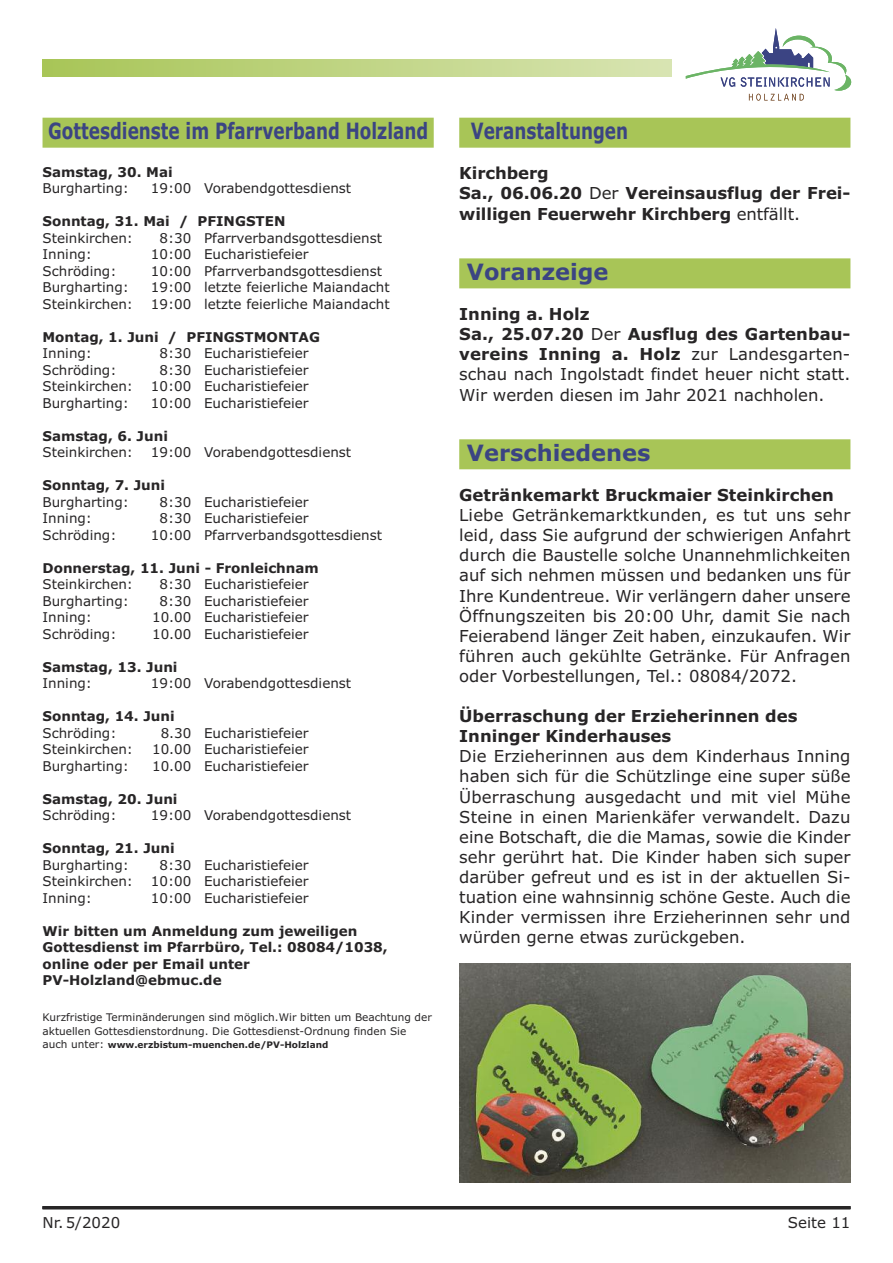
<style>
.page{position:relative;width:893px;height:1263px;background:#fff}
.page>*{position:absolute;margin:0;border:0;box-sizing:border-box;transform-origin:0 0}
.t1{font:700 22.5px "Verdana";color:#3b4483;scale:.75 1}
.t2{font:700 22.5px "Verdana";color:#3b4483}
.t3{font:16.5px/20.1px "Verdana";color:#272526;text-align:justify}
.t4{font:700 16.5px/20.1px "Verdana";color:#272526}
.t5{font:15px "Verdana";color:#272526}
.t6{font:13.5px "Verdana";color:#272526}
.t7{font:700 13.5px/16.5px "Verdana";color:#272526}
.t8{font:10.5px/13.5px "Verdana";color:#272526}
.t9{font:700 9px "Verdana";color:#272526}
.s1{font-weight:400;font-size:10.5px}
.s2{font-weight:400}
.s3{font-weight:700}
</style>
<div class="page">
<div style="left:43px;top:60px;width:629px;height:17px;background:linear-gradient(to right,#a8c557,#d8e5b3)"></div>
<hr style="left:43px;top:1206px;width:807px;height:3px;background:#272526">
<svg style="left:686px;top:28px;width:165px;height:73px"></svg>
<div style="left:459px;top:118px;width:391px;height:30px;background:#a8c557"></div>
<div style="left:459px;top:258px;width:391px;height:30px;background:#a8c557"></div>
<div style="left:459px;top:439px;width:391px;height:30px;background:#a8c557"></div>
<div style="left:43px;top:118px;width:391px;height:30px;background:#a8c557"></div>
<img style="left:459px;top:963px;width:391px;height:219px">
<h1 class="t1" style="left:48px;top:118px;width:508px">Gottesdienste im Pfarrverband Holzland</h1>
<p class="t7" style="left:43px;top:164px;width:132px">Samstag, 30. Mai</p>
<p class="t6" style="left:43px;top:181px;width:88px">Burgharting:</p>
<p class="t6" style="left:151px;top:181px;width:202px">19:00 Vorabendgottesdienst</p>
<p class="t7" style="left:43px;top:213px;width:244px">Sonntag, 31. Mai / PFINGSTEN</p>
<p class="t6" style="left:43px;top:230px;width:92px">Steinkirchen:</p>
<p class="t6" style="left:159px;top:230px;width:224px">8:30 Pfarrverbandsgottesdienst</p>
<p class="t6" style="left:43px;top:247px;width:51px">Inning:</p>
<p class="t6" style="left:151px;top:247px;width:159px">10:00 Eucharistiefeier</p>
<p class="t6" style="left:43px;top:263px;width:75px">Schröding:</p>
<p class="t6" style="left:151px;top:263px;width:233px">10:00 Pfarrverbandsgottesdienst</p>
<p class="t6" style="left:43px;top:280px;width:88px">Burgharting:</p>
<p class="t6" style="left:151px;top:280px;width:240px">19:00 letzte feierliche Maiandacht</p>
<p class="t6" style="left:43px;top:296px;width:92px">Steinkirchen:</p>
<p class="t6" style="left:151px;top:296px;width:240px">19:00 letzte feierliche Maiandacht</p>
<p class="t7" style="left:43px;top:329px;width:279px">Montag, 1. Juni / PFINGSTMONTAG</p>
<p class="t6" style="left:43px;top:346px;width:51px">Inning:</p>
<p class="t6" style="left:159px;top:346px;width:151px">8:30 Eucharistiefeier</p>
<p class="t6" style="left:43px;top:362px;width:75px">Schröding:</p>
<p class="t6" style="left:159px;top:362px;width:151px">8:30 Eucharistiefeier</p>
<p class="t6" style="left:43px;top:379px;width:92px">Steinkirchen:</p>
<p class="t6" style="left:151px;top:379px;width:159px">10:00 Eucharistiefeier</p>
<p class="t6" style="left:43px;top:395px;width:88px">Burgharting:</p>
<p class="t6" style="left:151px;top:395px;width:159px">10:00 Eucharistiefeier</p>
<p class="t7" style="left:43px;top:428px;width:127px">Samstag, 6. Juni</p>
<p class="t6" style="left:43px;top:445px;width:92px">Steinkirchen:</p>
<p class="t6" style="left:151px;top:445px;width:202px">19:00 Vorabendgottesdienst</p>
<p class="t7" style="left:43px;top:477px;width:124px">Sonntag, 7. Juni</p>
<p class="t6" style="left:43px;top:494px;width:88px">Burgharting:</p>
<p class="t6" style="left:159px;top:494px;width:151px">8:30 Eucharistiefeier</p>
<p class="t6" style="left:43px;top:511px;width:51px">Inning:</p>
<p class="t6" style="left:159px;top:511px;width:151px">8:30 Eucharistiefeier</p>
<p class="t6" style="left:43px;top:527px;width:75px">Schröding:</p>
<p class="t6" style="left:151px;top:527px;width:233px">10:00 Pfarrverbandsgottesdienst</p>
<p class="t7" style="left:43px;top:560px;width:278px">Donnerstag, 11. Juni - Fronleichnam</p>
<p class="t6" style="left:43px;top:577px;width:92px">Steinkirchen:</p>
<p class="t6" style="left:159px;top:577px;width:151px">8:30 Eucharistiefeier</p>
<p class="t6" style="left:43px;top:593px;width:88px">Burgharting:</p>
<p class="t6" style="left:159px;top:593px;width:151px">8:30 Eucharistiefeier</p>
<p class="t6" style="left:43px;top:610px;width:51px">Inning:</p>
<p class="t6" style="left:152px;top:610px;width:158px">10.00 Eucharistiefeier</p>
<p class="t6" style="left:43px;top:626px;width:75px">Schröding:</p>
<p class="t6" style="left:152px;top:626px;width:158px">10.00 Eucharistiefeier</p>
<p class="t7" style="left:43px;top:659px;width:137px">Samstag, 13. Juni</p>
<p class="t6" style="left:43px;top:676px;width:51px">Inning:</p>
<p class="t6" style="left:151px;top:676px;width:202px">19:00 Vorabendgottesdienst</p>
<p class="t7" style="left:43px;top:708px;width:134px">Sonntag, 14. Juni</p>
<p class="t6" style="left:43px;top:725px;width:75px">Schröding:</p>
<p class="t6" style="left:161px;top:725px;width:150px">8.30 Eucharistiefeier</p>
<p class="t6" style="left:43px;top:742px;width:92px">Steinkirchen:</p>
<p class="t6" style="left:152px;top:742px;width:158px">10.00 Eucharistiefeier</p>
<p class="t6" style="left:43px;top:758px;width:88px">Burgharting:</p>
<p class="t6" style="left:152px;top:758px;width:158px">10.00 Eucharistiefeier</p>
<p class="t7" style="left:43px;top:791px;width:137px">Samstag, 20. Juni</p>
<p class="t6" style="left:43px;top:808px;width:75px">Schröding:</p>
<p class="t6" style="left:151px;top:808px;width:202px">19:00 Vorabendgottesdienst</p>
<p class="t7" style="left:43px;top:840px;width:134px">Sonntag, 21. Juni</p>
<p class="t6" style="left:43px;top:857px;width:88px">Burgharting:</p>
<p class="t6" style="left:159px;top:857px;width:151px">8:30 Eucharistiefeier</p>
<p class="t6" style="left:43px;top:874px;width:92px">Steinkirchen:</p>
<p class="t6" style="left:151px;top:874px;width:159px">10:00 Eucharistiefeier</p>
<p class="t6" style="left:43px;top:890px;width:51px">Inning:</p>
<p class="t6" style="left:151px;top:890px;width:159px">10:00 Eucharistiefeier</p>
<p class="t7" style="left:43px;top:923px;width:347px">Wir bitten um Anmeldung zum jeweiligen Gottesdienst im Pfarrbüro, Tel.: 08084/1038, online oder per Email unter PV-Holzland@ebmuc.de</p>
<p class="t8" style="left:43px;top:1011px;width:391px">Kurzfristige Terminänderungen sind möglich.Wir bitten um Beachtung der aktuellen Gottesdienstordnung. Die Gottesdienst-Ordnung finden Sie</p>
<p class="t9" style="left:43px;top:1040px;width:287px"><span class="s1">auch unter:</span> www.erzbistum-muenchen.de/PV-Holzland</p>
<h1 class="t1" style="left:471px;top:118px;width:211px">Veranstaltungen</h1>
<p class="t4" style="left:459px;top:164px;width:393px">Kirchberg<br>Sa., 06.06.20 <span class="s2">Der</span> Vereinsausflug der Frei&shy;willigen Feuerwehr Kirchberg <span class="s2">entfällt.</span></p>
<h1 class="t2" style="left:467px;top:259px;width:143px">Voranzeige</h1>
<p class="t3" style="left:459px;top:304px;width:393px;text-align:left"><span class="s3">Inning a. Holz<br>Sa., 25.07.20</span> Der <span class="s3">Ausflug des Gartenbau&shy;vereins Inning a. Holz</span> zur Landesgarten&shy;schau nach Ingolstadt findet heuer nicht statt.<br>Wir werden diesen im Jahr 2021 nachholen.</p>
<h1 class="t2" style="left:467px;top:440px;width:185px">Verschiedenes</h1>
<p class="t4" style="left:459px;top:485px;width:376px">Getränkemarkt Bruckmaier Steinkirchen</p>
<p class="t3" style="left:459px;top:505px;width:393px">Liebe Getränkemarktkunden, es tut uns sehr leid, dass Sie aufgrund der schwierigen Anfahrt durch die Baustelle solche Unannehmlichkeiten auf sich nehmen müssen und bedanken uns für Ihre Kundentreue. Wir verlängern daher unsere Öffnungszeiten bis 20:00 Uhr, damit Sie nach Feierabend länger Zeit haben, einzukaufen. Wir führen auch gekühlte Getränke. Für Anfragen oder Vorbestellungen, Tel.: 08084/2072.</p>
<p class="t4" style="left:459px;top:706px;width:340px">Überraschung der Erzieherinnen des<br>Inninger Kinderhauses</p>
<p class="t3" style="left:459px;top:747px;width:393px">Die Erzieherinnen aus dem Kinderhaus Inning haben sich für die Schützlinge eine super süße Überraschung ausgedacht und mit viel Mühe Steine in einen Marienkäfer verwandelt. Dazu eine Botschaft, die die Mamas, sowie die Kinder sehr gerührt hat. Die Kinder haben sich super darüber gefreut und es ist in der aktuellen Si&shy;tuation eine wahnsinnig schöne Geste. Auch die Kinder vermissen ihre Erzieherinnen sehr und würden gerne etwas zurückgeben.</p>
<p class="t5" style="left:43px;top:1214px;width:79px">Nr.5/2020</p>
<p class="t5" style="left:788px;top:1214px;width:64px">Seite 11</p>
</div>
